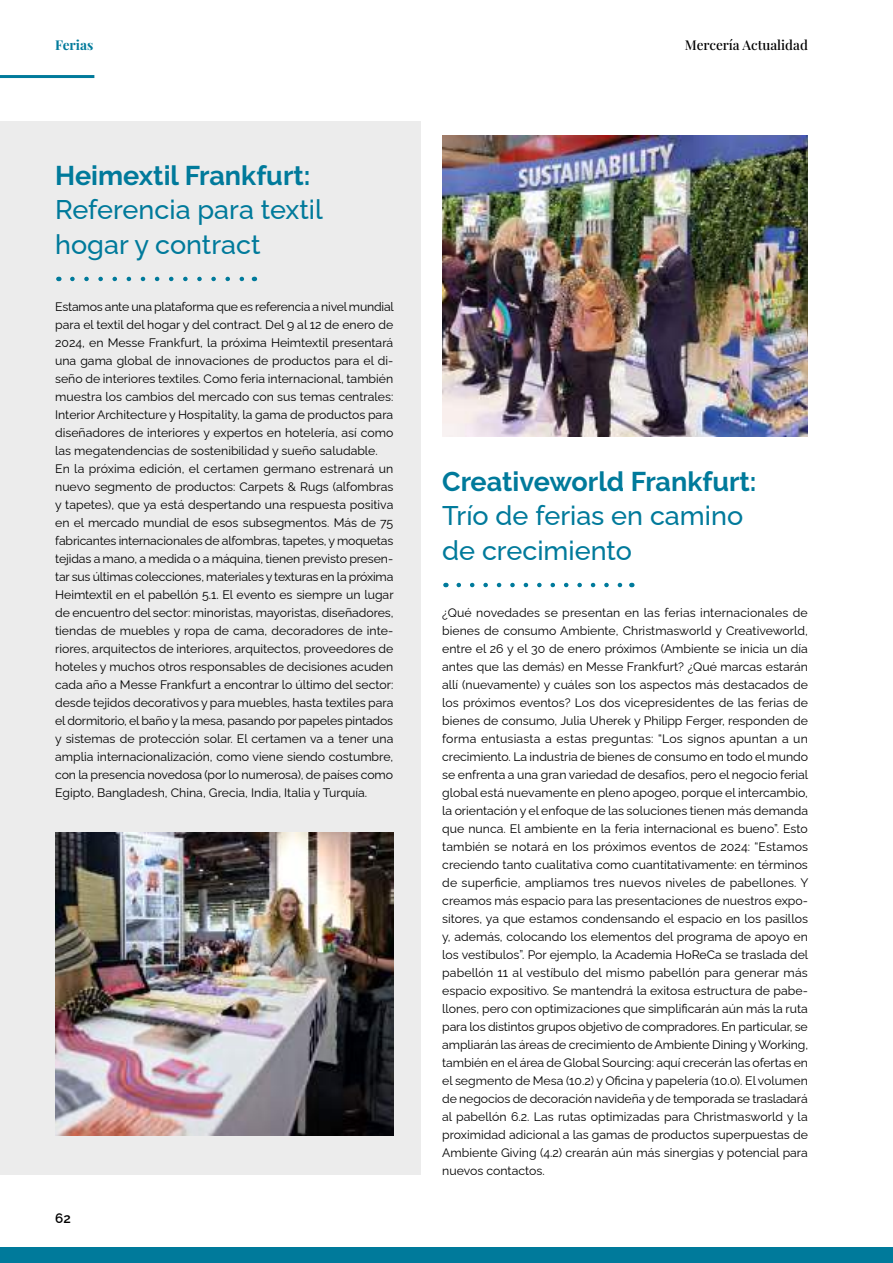
<style>
.page{position:relative;width:893px;height:1263px;background:#fff}
.page>*{position:absolute;margin:0;border:0;box-sizing:border-box;transform-origin:0 0}
.t1{font:500 27px/34.5px "Raleway";color:#007a9b}
.t2{font:700 27px "Raleway";color:#007a9b}
.t3{font:500 13.5px "Playfair Display";color:#000}
.t4{font:700 13.5px "Playfair Display";color:#007a9b}
.t5{font:100 13.5px "Raleway";color:#000}
.t6{font:100 12.3px/18px "Raleway";color:#000}
</style>
<div class="page">
<div style="left:0;top:1247px;width:893px;height:16px;background:#007a9b"></div>
<div style="left:0;top:121px;width:421px;height:1054px;background:#ececec"></div>
<hr style="left:0;top:75px;width:94px;height:3px;background:#007a9b">
<svg style="left:72px;top:277px;width:173px;height:4px"></svg>
<svg style="left:459px;top:583px;width:164px;height:4px"></svg>
<img style="left:55px;top:833px;width:338px;height:302px">
<img style="left:442px;top:136px;width:366px;height:301px">
<p class="t4" style="left:55px;top:34px;width:40px">Ferias</p>
<h1 class="t2" style="left:55px;top:160px;width:257px">Heimextil Frankfurt:</h1>
<h1 class="t1" style="left:55px;top:189px;width:269px">Referencia para textil hogar y contract</h1>
<p class="t6" style="left:55px;top:296px;width:340px">Estamos ante una plataforma que es referencia a nivel mundial para el textil del hogar y del contract. Del 9 al 12 de enero de 2024, en Messe Frankfurt, la próxima Heimtextil presentará una gama global de innovaciones de productos para el di&shy;seño de interiores textiles. Como feria internacional, también muestra los cambios del mercado con sus temas centrales:<br>Interior Architecture y Hospitality, la gama de productos para diseñadores de interiores y expertos en hotelería, así como las megatendencias de sostenibilidad y sueño saludable.<br>En la próxima edición, el certamen germano estrenará un nuevo segmento de productos: Carpets &amp; Rugs (alfombras y tapetes), que ya está despertando una respuesta positiva en el mercado mundial de esos subsegmentos. Más de 75 fabricantes internacionales de alfombras, tapetes, y moquetas tejidas a mano, a medida o a máquina, tienen previsto presen&shy;tar sus últimas colecciones, materiales y texturas en la próxima Heimtextil en el pabellón 5.1. El evento es siempre un lugar de encuentro del sector: minoristas, mayoristas, diseñadores, tiendas de muebles y ropa de cama, decoradores de inte&shy;riores, arquitectos de interiores, arquitectos, proveedores de hoteles y muchos otros responsables de decisiones acuden cada año a Messe Frankfurt a encontrar lo último del sector: desde tejidos decorativos y para muebles, hasta textiles para el dormitorio, el baño y la mesa, pasando por papeles pintados y sistemas de protección solar. El certamen va a tener una amplia internacionalización, como viene siendo costumbre, con la presencia novedosa (por lo numerosa), de países como Egipto, Bangladesh, China, Grecia, India, Italia y Turquía.</p>
<p class="t5" style="left:55px;top:1208px;width:17px">62</p>
<p class="t3" style="left:685px;top:34px;width:124px">Mercería Actualidad</p>
<h1 class="t2" style="left:442px;top:466px;width:316px">Creativeworld Frankfurt:</h1>
<h1 class="t1" style="left:442px;top:495px;width:302px">Trío de ferias en camino de crecimiento</h1>
<p class="t6" style="left:442px;top:602px;width:368px;text-align:justify">¿Qué novedades se presentan en las ferias internacionales de bienes de consumo Ambiente, Christmasworld y Creativeworld, entre el 26 y el 30 de enero próximos (Ambiente se inicia un día antes que las demás) en Messe Frankfurt? ¿Qué marcas estarán allí (nuevamente) y cuáles son los aspectos más destacados de los próximos eventos? Los dos vicepresidentes de las ferias de bienes de consumo, Julia Uherek y Philipp Ferger, responden de forma entusiasta a estas preguntas: “Los signos apuntan a un crecimiento. La industria de bienes de consumo en todo el mundo se enfrenta a una gran variedad de desafíos, pero el negocio ferial global está nuevamente en pleno apogeo, porque el intercambio, la orientación y el enfoque de las soluciones tienen más demanda que nunca. El ambiente en la feria internacional es bueno”. Esto también se notará en los próximos eventos de 2024: “Estamos creciendo tanto cualitativa como cuantitativamente: en términos de superficie, ampliamos tres nuevos niveles de pabellones. Y creamos más espacio para las presentaciones de nuestros expo&shy;sitores, ya que estamos condensando el espacio en los pasillos y, además, colocando los elementos del programa de apoyo en los vestíbulos”. Por ejemplo, la Academia HoReCa se traslada del pabellón 11 al vestíbulo del mismo pabellón para generar más espacio expositivo. Se mantendrá la exitosa estructura de pabe&shy;llones, pero con optimizaciones que simplificarán aún más la ruta para los distintos grupos objetivo de compradores. En particular, se ampliarán las áreas de crecimiento de Ambiente Dining y Working, también en el área de Global Sourcing: aquí crecerán las ofertas en el segmento de Mesa (10.2) y Oficina y papelería (10.0). El volumen de negocios de decoración navideña y de temporada se trasladará al pabellón 6.2. Las rutas optimizadas para Christmasworld y la proximidad adicional a las gamas de productos superpuestas de Ambiente Giving (4.2) crearán aún más sinergias y potencial para nuevos contactos.</p>
</div>
